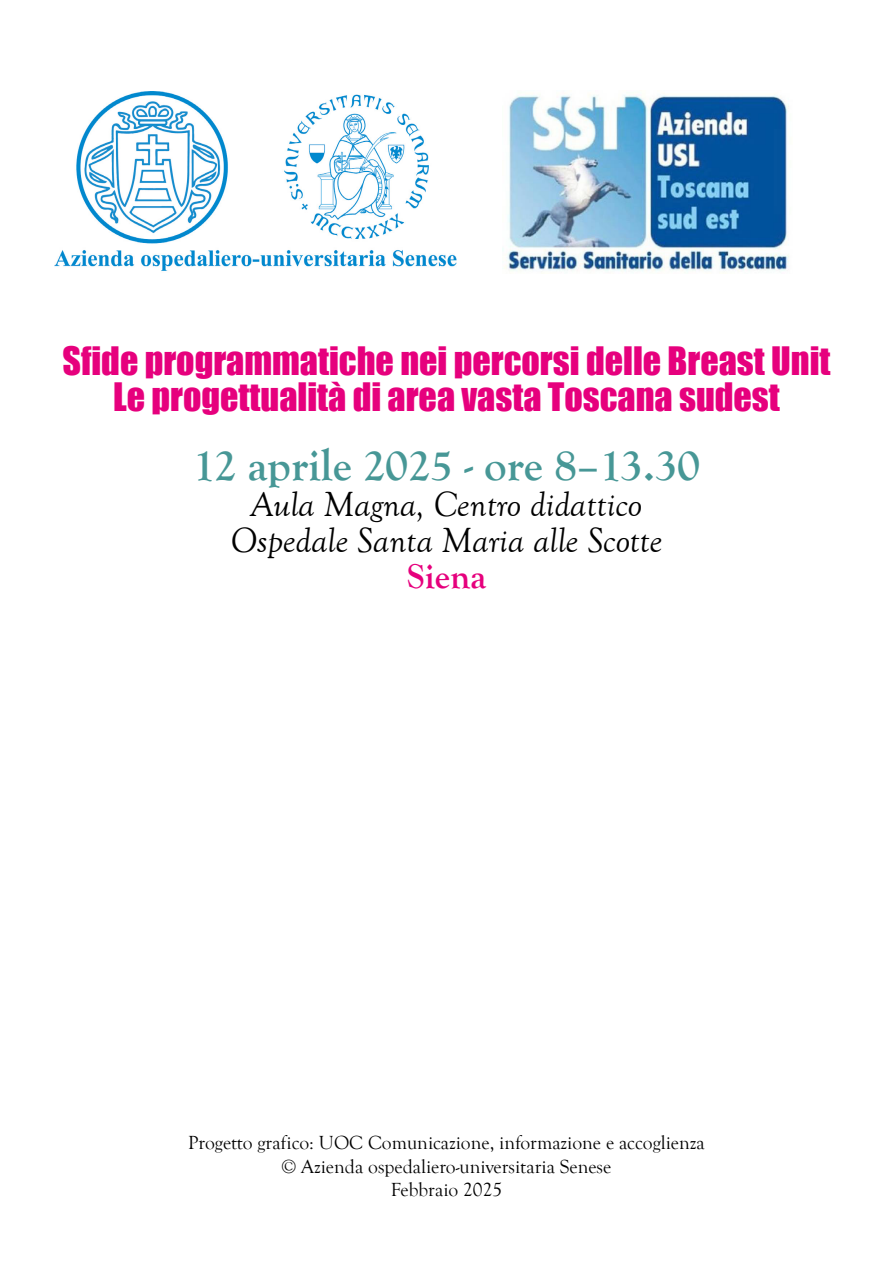
<style>
.page{position:relative;width:893px;height:1263px;background:#fff}
.page>*{position:absolute;margin:0;border:0;box-sizing:border-box;transform-origin:0 0}
.t1{font:700 45px "Goudy Old Style T";color:#479796}
.t2{font:36px/36px "Impact";color:#e6007d;text-align:center}
.t3{font:italic 36px/36px "Goudy Old Style T";color:#000;text-align:center}
.t4{font:700 36px "Goudy Old Style T";color:#e6007d}
.t5{font:19.5px/23.4px "Goudy Old Style T";color:#000;text-align:center}
</style>
<div class="page">
<img style="left:54px;top:92px;width:402px;height:179px">
<img style="left:504px;top:93px;width:285px;height:179px">
<h2 class="t2" style="left:62px;top:342px;width:770px">Sfide programmatiche nei percorsi delle Breast Unit<br>Le progettualità di area vasta Toscana sudest</h2>
<h1 class="t1" style="left:193px;top:440px;width:509px">12 aprile 2025 - ore 8–13.30</h1>
<h2 class="t3" style="left:230px;top:487px;width:433px">Aula Magna, Centro didattico<br>Ospedale Santa Maria alle Scotte</h2>
<h2 class="t4" style="left:407px;top:556px;width:80px">Siena</h2>
<p class="t5" style="left:188px;top:1132px;width:518px">Progetto grafico: UOC Comunicazione, informazione e accoglienza © Azienda ospedaliero-universitaria Senese<br>Febbraio 2025</p>
</div>
